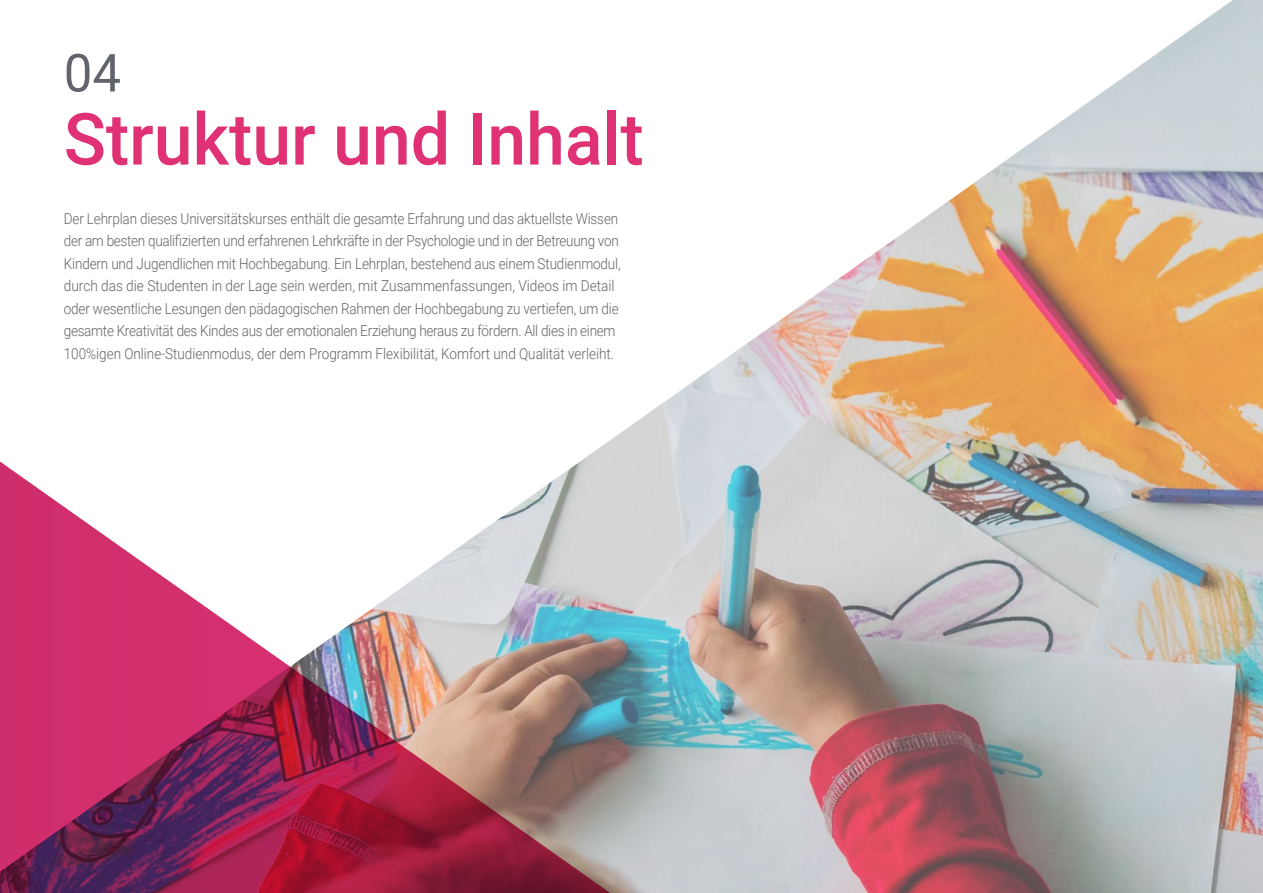
<style>
.page{position:relative;width:1263px;height:893px;background:#fff}
.page>*{position:absolute;margin:0;border:0;box-sizing:border-box;transform-origin:0 0}
.t1{font:500 72px "Roboto";color:#df3174}
.t2{font:52.5px "Roboto";color:#61646a}
.t3{font:300 15px/22.5px "Roboto";letter-spacing:-.01em;color:#61646a;scale:.9 1}
</style>
<div class="page">
<img style="left:602px;top:0;width:661px;height:893px">
<img style="left:0;top:446px;width:640px;height:447px">
<h2 class="t2" style="left:64px;top:36px;width:59px">04</h2>
<h1 class="t1" style="left:64px;top:89px;width:581px">Struktur und Inhalt</h1>
<p class="t3" style="left:64px;top:207px;width:620px">Der Lehrplan dieses Universitätskurses enthält die gesamte Erfahrung und das aktuellste Wissen der am besten qualifizierten und erfahrenen Lehrkräfte in der Psychologie und in der Betreuung von Kindern und Jugendlichen mit Hochbegabung. Ein Lehrplan, bestehend aus einem Studienmodul, durch das die Studenten in der Lage sein werden, mit Zusammenfassungen, Videos im Detail oder wesentliche Lesungen den pädagogischen Rahmen der Hochbegabung zu vertiefen, um die gesamte Kreativität des Kindes aus der emotionalen Erziehung heraus zu fördern. All dies in einem 100%igen Online-Studienmodus, der dem Programm Flexibilität, Komfort und Qualität verleiht.</p>
</div>
